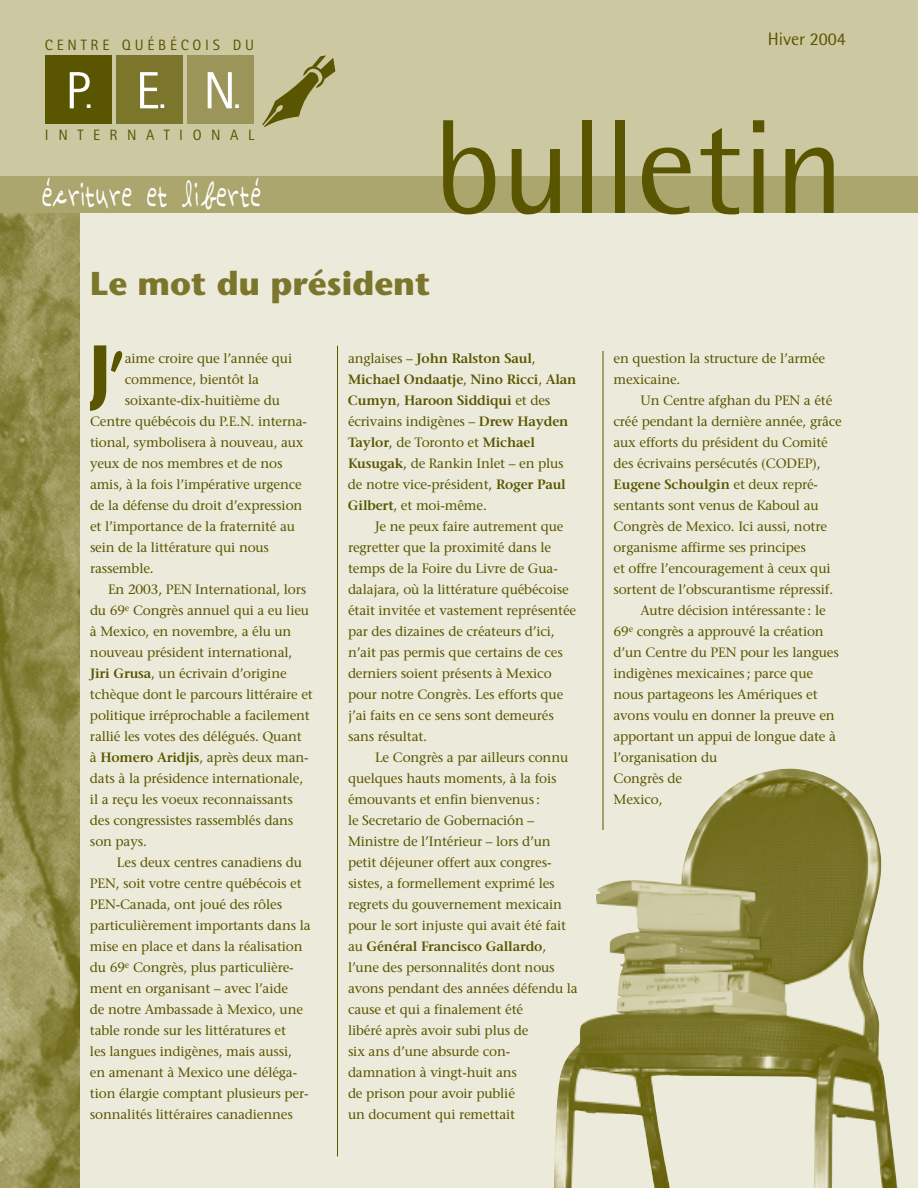
<style>
.page{position:relative;width:918px;height:1188px;background:#fff}
.page>*{position:absolute;margin:0;border:0;box-sizing:border-box;transform-origin:0 0}
.t1{font:134.4px "Rotis Semi Sans";color:#5a5500}
.t2{font:700 73.5px "Stone Sans";color:#5a5500;scale:.8 1}
.t3{font:52.5px "Rotis Sans Serif";color:#fff}
.t4{font:39px "Ashtons Hand";letter-spacing:.065em;color:#fff;scale:.47 1}
.t5{font:700 33px "Stone Sans";color:#7c762d}
.t6{font:18px "Rotis Semi Sans";color:#5a5500}
.t7{font:15px "Rotis Sans Serif";letter-spacing:.25em;color:#5a5500}
.t8{font:15px "Rotis Sans Serif";letter-spacing:.635em;color:#5a5500}
.t9{font:13.5px/21px "Stone Serif";letter-spacing:-.01em;color:#5a5500}
.t10{font:600 13.5px/21px "Stone Serif";letter-spacing:-.01em;color:#5a5500}
.s1{font-size:36px}
.s2{font-weight:600}
.s3{font-weight:400}
</style>
<div class="page">
<div style="left:55px;top:202px;width:863px;height:986px;background:#ecebdb"></div>
<img style="left:0;top:213px;width:80px;height:975px">
<div style="left:0;top:0;width:918px;height:189px;background:#ccc8a1"></div>
<div style="left:0;top:176px;width:918px;height:37px;background:#aba56e"></div>
<div style="left:45px;top:56px;width:66px;height:68px;background:#5a5500"></div>
<div style="left:116px;top:56px;width:67px;height:68px;background:#7c762d"></div>
<div style="left:187px;top:56px;width:67px;height:68px;background:#9b9559"></div>
<img style="left:554px;top:769px;width:344px;height:419px">
<hr style="left:337px;top:346px;width:1px;height:811px;background:#5a5500">
<hr style="left:603px;top:351px;width:1px;height:479px;background:#5a5500">
<p class="t7" style="left:45px;top:39px;width:211px">CENTRE QUÉBÉCOIS DU</p>
<h3 class="t3" style="left:65px;top:72px;width:177px">P<span class="s1">.</span> E<span class="s1">.</span> N<span class="s1">.</span></h3>
<p class="t8" style="left:45px;top:130px;width:211px">INTERNATIONAL</p>
<h3 class="t4" style="left:42px;top:166px;width:467px">écriture et liberté</h3>
<h3 class="t6" style="left:768px;top:32px;width:80px">Hiver 2004</h3>
<h1 class="t1" style="left:434px;top:120px;width:412px">bulletin</h1>
<h3 class="t5" style="left:90px;top:271px;width:342px">Le mot du président</h3>
<h2 class="t2" style="left:90px;top:347px;width:46px">J’</h2>
<p class="t9" style="left:125px;top:349px;width:169px">aime croire que l’année qui</p>
<p class="t9" style="left:125px;top:370px;width:136px">commence, bientôt la</p>
<p class="t9" style="left:125px;top:391px;width:157px">soixante-dix-huitième du</p>
<p class="t9" style="left:90px;top:412px;width:219px">Centre québécois du P.E.N. interna-</p>
<p class="t9" style="left:90px;top:433px;width:215px">tional, symbolisera à nouveau, aux</p>
<p class="t9" style="left:90px;top:454px;width:194px">yeux de nos membres et de nos</p>
<p class="t9" style="left:90px;top:475px;width:213px">amis, à la fois l’impérative urgence</p>
<p class="t9" style="left:90px;top:496px;width:214px">de la défense du droit d’expression</p>
<p class="t9" style="left:90px;top:517px;width:207px">et l’importance de la fraternité au</p>
<p class="t9" style="left:90px;top:538px;width:181px">sein de la littérature qui nous</p>
<p class="t9" style="left:90px;top:559px;width:65px">rassemble.</p>
<p class="t9" style="left:108px;top:580px;width:200px">En 2003, PEN International, lors</p>
<p class="t9" style="left:90px;top:601px;width:221px">du 69<sup>e</sup> Congrès annuel qui a eu lieu</p>
<p class="t9" style="left:90px;top:622px;width:203px">à Mexico, en novembre, a élu un</p>
<p class="t9" style="left:90px;top:643px;width:204px">nouveau président international,</p>
<p class="t9" style="left:90px;top:664px;width:198px"><span class="s2">Jiri Grusa</span>, un écrivain d’origine</p>
<p class="t9" style="left:90px;top:685px;width:224px">tchèque dont le parcours littéraire et</p>
<p class="t9" style="left:90px;top:706px;width:221px">politique irréprochable a facilement</p>
<p class="t9" style="left:90px;top:727px;width:213px">rallié les votes des délégués. Quant</p>
<p class="t9" style="left:90px;top:748px;width:220px">à <span class="s2">Homero Aridjis</span>, après deux man-</p>
<p class="t9" style="left:90px;top:769px;width:215px">dats à la présidence internationale,</p>
<p class="t9" style="left:90px;top:790px;width:204px">il a reçu les voeux reconnaissants</p>
<p class="t9" style="left:90px;top:811px;width:205px">des congressistes rassemblés dans</p>
<p class="t9" style="left:90px;top:832px;width:58px">son pays.</p>
<p class="t9" style="left:117px;top:853px;width:187px">Les deux centres canadiens du</p>
<p class="t9" style="left:90px;top:874px;width:213px">PEN, soit votre centre québécois et</p>
<p class="t9" style="left:90px;top:895px;width:194px">PEN-Canada, ont joué des rôles</p>
<p class="t9" style="left:90px;top:916px;width:222px">particulièrement importants dans la</p>
<p class="t9" style="left:90px;top:937px;width:214px">mise en place et dans la réalisation</p>
<p class="t9" style="left:90px;top:958px;width:205px">du 69<sup>e</sup> Congrès, plus particulière-</p>
<p class="t9" style="left:90px;top:979px;width:200px">ment en organisant – avec l’aide</p>
<p class="t9" style="left:90px;top:1000px;width:215px">de notre Ambassade à Mexico, une</p>
<p class="t9" style="left:90px;top:1021px;width:198px">table ronde sur les littératures et</p>
<p class="t9" style="left:90px;top:1042px;width:204px">les langues indigènes, mais aussi,</p>
<p class="t9" style="left:90px;top:1063px;width:209px">en amenant à Mexico une déléga-</p>
<p class="t9" style="left:90px;top:1084px;width:220px">tion élargie comptant plusieurs per-</p>
<p class="t9" style="left:90px;top:1105px;width:204px">sonnalités littéraires canadiennes</p>
<p class="t10" style="left:348px;top:349px;width:230px"><span class="s3">anglaises –</span> John Ralston Saul<span class="s3">,<br></span>Michael Ondaatje<span class="s3">,</span> Nino Ricci<span class="s3">,</span> Alan<br>Cumyn<span class="s3">,</span> Haroon Siddiqui <span class="s3">et des écrivains indigènes –</span> Drew Hayden<br>Taylor<span class="s3">, de Toronto et</span> Michael<br>Kusugak<span class="s3">, de Rankin Inlet – en plus de notre vice-président,</span> Roger Paul<br>Gilbert<span class="s3">, et moi-même.</span></p>
<p class="t9" style="left:348px;top:517px;width:230px;text-indent:27px">Je ne peux faire autrement que regretter que la proximité dans le temps de la Foire du Livre de Gua&shy;dalajara, où la littérature québécoise était invitée et vastement représentée par des dizaines de créateurs d’ici, n’ait pas permis que certains de ces derniers soient présents à Mexico pour notre Congrès. Les efforts que j’ai faits en ce sens sont demeurés sans résultat.</p>
<p class="t9" style="left:348px;top:748px;width:231px;text-indent:27px">Le Congrès a par ailleurs connu quelques hauts moments, à la fois émouvants et enfin bienvenus :<br>le Secretario de Gobernación –<br>Ministre de l’Intérieur – lors d’un petit déjeuner offert aux congres&shy;sistes, a formellement exprimé les regrets du gouvernement mexicain pour le sort injuste qui avait été fait au <span class="s2">Général Francisco Gallardo</span>, l’une des personnalités dont nous avons pendant des années défendu la cause et qui a finalement été<br>libéré après avoir subi plus de<br>six ans d’une absurde con&shy;damnation à vingt-huit ans<br>de prison pour avoir publié<br>un document qui remettait</p>
<p class="t9" style="left:614px;top:349px;width:213px">en question la structure de l’armée mexicaine.</p>
<p class="t9" style="left:640px;top:391px;width:193px">Un Centre afghan du PEN a été</p>
<p class="t9" style="left:614px;top:412px;width:230px">créé pendant la dernière année, grâce</p>
<p class="t9" style="left:614px;top:433px;width:216px">aux efforts du président du Comité</p>
<p class="t9" style="left:614px;top:454px;width:209px">des écrivains persécutés (CODEP),</p>
<p class="t10" style="left:614px;top:475px;width:206px">Eugene Schoulgin <span class="s3">et deux repré-</span></p>
<p class="t9" style="left:614px;top:496px;width:207px">sentants sont venus de Kaboul au</p>
<p class="t9" style="left:614px;top:517px;width:215px">Congrès de Mexico. Ici aussi, notre</p>
<p class="t9" style="left:614px;top:538px;width:194px">organisme affirme ses principes</p>
<p class="t9" style="left:614px;top:559px;width:219px">et offre l’encouragement à ceux qui</p>
<p class="t9" style="left:614px;top:580px;width:221px">sortent de l’obscurantisme répressif.</p>
<p class="t9" style="left:641px;top:601px;width:187px">Autre décision intéressante : le</p>
<p class="t9" style="left:614px;top:622px;width:212px">69<sup>e</sup> congrès a approuvé la création</p>
<p class="t9" style="left:614px;top:643px;width:227px">d’un Centre du PEN pour les langues</p>
<p class="t9" style="left:614px;top:664px;width:201px">indigènes mexicaines ; parce que</p>
<p class="t9" style="left:614px;top:685px;width:206px">nous partageons les Amériques et</p>
<p class="t9" style="left:614px;top:706px;width:223px">avons voulu en donner la preuve en</p>
<p class="t9" style="left:614px;top:727px;width:224px">apportant un appui de longue date à</p>
<p class="t9" style="left:614px;top:748px;width:106px">l’organisation du</p>
<p class="t9" style="left:614px;top:769px;width:70px">Congrès de</p>
<p class="t9" style="left:614px;top:790px;width:51px">Mexico,</p>
</div>
